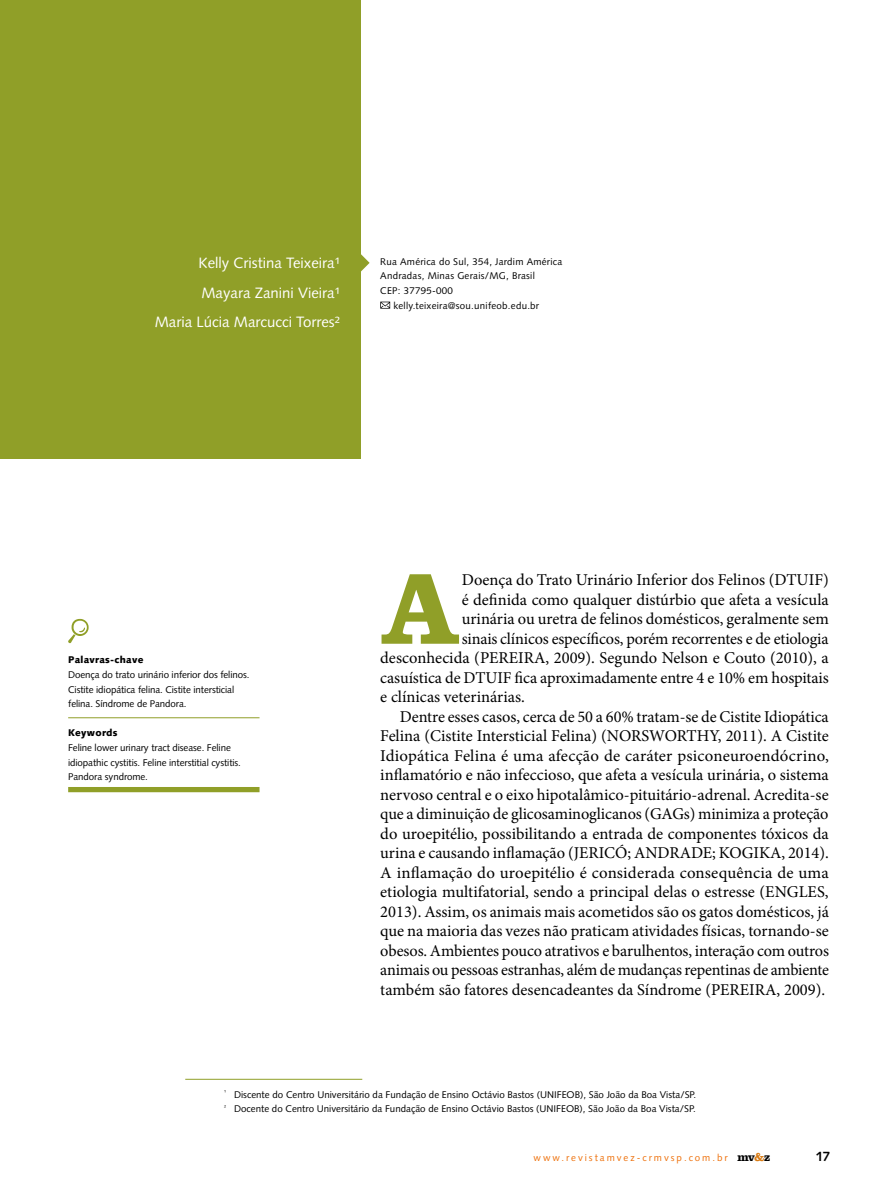
<style>
.page{position:relative;width:893px;height:1191px;background:#fff}
.page>*{position:absolute;margin:0;border:0;box-sizing:border-box;transform-origin:0 0}
.t1{font:700 104.7px "Clarendon LT Std";color:#909f28}
.t2{font:16.5px "Minion Pro";color:#000}
.t3{font:15px/29.2px "Syntax LT Std";color:#fff;text-align:right}
.t4{font:700 13.5px "Syntax LT Std";color:#000}
.t5{font:9.75px/14.7px "Syntax LT Std";color:#000}
.t6{font:9.75px "Syntax LT Std";letter-spacing:.025em;color:#000}
.t7{font:9.75px "Syntax LT Std";letter-spacing:.2em;color:#ee710c}
.t8{font:900 9.75px "Syntax LT Std";letter-spacing:.025em;color:#000}
.s1{font-family:"Clarendon LT Std";font-weight:700;font-size:12px;color:#000}
.s2{font-family:"Clarendon LT Std";font-weight:700;font-size:12px;color:#d97b14}
</style>
<div class="page">
<div style="left:0;top:0;width:361px;height:458px;background:#909f28"></div>
<svg style="left:380px;top:302px;width:10px;height:7px"></svg>
<hr style="left:68px;top:717px;width:192px;height:1px;background:#909f28">
<div style="left:68px;top:787px;width:192px;height:5px;background:#909f28"></div>
<svg style="left:68px;top:619px;width:21px;height:24px"></svg>
<svg style="left:361px;top:254px;width:9px;height:18px"></svg>
<hr style="left:185px;top:1079px;width:177px;height:1px;background:#909f28">
<p class="t3" style="left:155px;top:249px;width:187px">Kelly Cristina Teixeira¹<br>Mayara Zanini Vieira¹<br>Maria Lúcia Marcucci Torres²</p>
<p class="t6" style="left:380px;top:255px;width:184px">Rua América do Sul, 354, Jardim América</p>
<p class="t6" style="left:380px;top:270px;width:156px">Andradas, Minas Gerais/MG, Brasil</p>
<p class="t6" style="left:380px;top:285px;width:74px">CEP: 37795-000</p>
<p class="t6" style="left:393px;top:299px;width:147px">kelly.teixeira@sou.unifeob.edu.br</p>
<p class="t8" style="left:68px;top:654px;width:77px">Palavras-chave</p>
<p class="t5" style="left:68px;top:667px;width:183px">Doença do trato urinário inferior dos felinos.<br>Cistite idiopática felina. Cistite intersticial felina. Síndrome de Pandora.</p>
<p class="t8" style="left:68px;top:727px;width:51px">Keywords</p>
<p class="t5" style="left:68px;top:740px;width:174px">Feline lower urinary tract disease. Feline idiopathic cystitis. Feline interstitial cystitis.<br>Pandora syndrome.</p>
<h1 class="t1" style="left:380px;top:545px;width:83px">A</h1>
<p class="t2" style="left:462px;top:569px;width:369px">Doença do Trato Urinário Inferior dos Felinos (DTUIF)</p>
<p class="t2" style="left:462px;top:588px;width:369px">é definida como qualquer distúrbio que afeta a vesícula</p>
<p class="t2" style="left:462px;top:608px;width:369px">urinária ou uretra de felinos domésticos, geralmente sem</p>
<p class="t2" style="left:462px;top:627px;width:368px">sinais clínicos específicos, porém recorrentes e de etiologia</p>
<p class="t2" style="left:380px;top:647px;width:450px">desconhecida (PEREIRA, 2009). Segundo Nelson e Couto (2010), a</p>
<p class="t2" style="left:380px;top:666px;width:450px">casuística de DTUIF fica aproximadamente entre 4 e 10% em hospitais</p>
<p class="t2" style="left:380px;top:686px;width:146px">e clínicas veterinárias.</p>
<p class="t2" style="left:400px;top:705px;width:430px">Dentre esses casos, cerca de 50 a 60% tratam-se de Cistite Idiopática</p>
<p class="t2" style="left:380px;top:725px;width:450px">Felina (Cistite Intersticial Felina) (NORSWORTHY, 2011). A Cistite</p>
<p class="t2" style="left:380px;top:744px;width:450px">Idiopática Felina é uma afecção de caráter psiconeuroendócrino,</p>
<p class="t2" style="left:380px;top:764px;width:450px">inflamatório e não infeccioso, que afeta a vesícula urinária, o sistema</p>
<p class="t2" style="left:380px;top:783px;width:450px">nervoso central e o eixo hipotalâmico-pituitário-adrenal. Acredita-se</p>
<p class="t2" style="left:380px;top:803px;width:450px">que a diminuição de glicosaminoglicanos (GAGs) minimiza a proteção</p>
<p class="t2" style="left:380px;top:822px;width:450px">do uroepitélio, possibilitando a entrada de componentes tóxicos da</p>
<p class="t2" style="left:380px;top:842px;width:450px">urina e causando inflamação (JERICÓ; ANDRADE; KOGIKA, 2014).</p>
<p class="t2" style="left:380px;top:861px;width:450px">A inflamação do uroepitélio é considerada consequência de uma</p>
<p class="t2" style="left:380px;top:881px;width:450px">etiologia multifatorial, sendo a principal delas o estresse (ENGLES,</p>
<p class="t2" style="left:380px;top:900px;width:450px">2013). Assim, os animais mais acometidos são os gatos domésticos, já</p>
<p class="t2" style="left:380px;top:920px;width:450px">que na maioria das vezes não praticam atividades físicas, tornando-se</p>
<p class="t2" style="left:380px;top:939px;width:450px">obesos. Ambientes pouco atrativos e barulhentos, interação com outros</p>
<p class="t2" style="left:380px;top:959px;width:450px">animais ou pessoas estranhas, além de mudanças repentinas de ambiente</p>
<p class="t2" style="left:380px;top:978px;width:446px">também são fatores desencadeantes da Síndrome (PEREIRA, 2009).</p>
<p class="t5" style="left:224px;top:1087px;width:473px"><sup>¹</sup> Discente do Centro Universitário da Fundação de Ensino Octávio Bastos (UNIFEOB), São João da Boa Vista/SP.<br><sup>²</sup> Docente do Centro Universitário da Fundação de Ensino Octávio Bastos (UNIFEOB), São João da Boa Vista/SP.</p>
<p class="t7" style="left:534px;top:1151px;width:238px">www.revistamvez-crmvsp.com.br <span class="s1">mv</span><span class="s2">&amp;</span><span class="s1">z</span></p>
<p class="t4" style="left:816px;top:1148px;width:16px">17</p>
</div>
